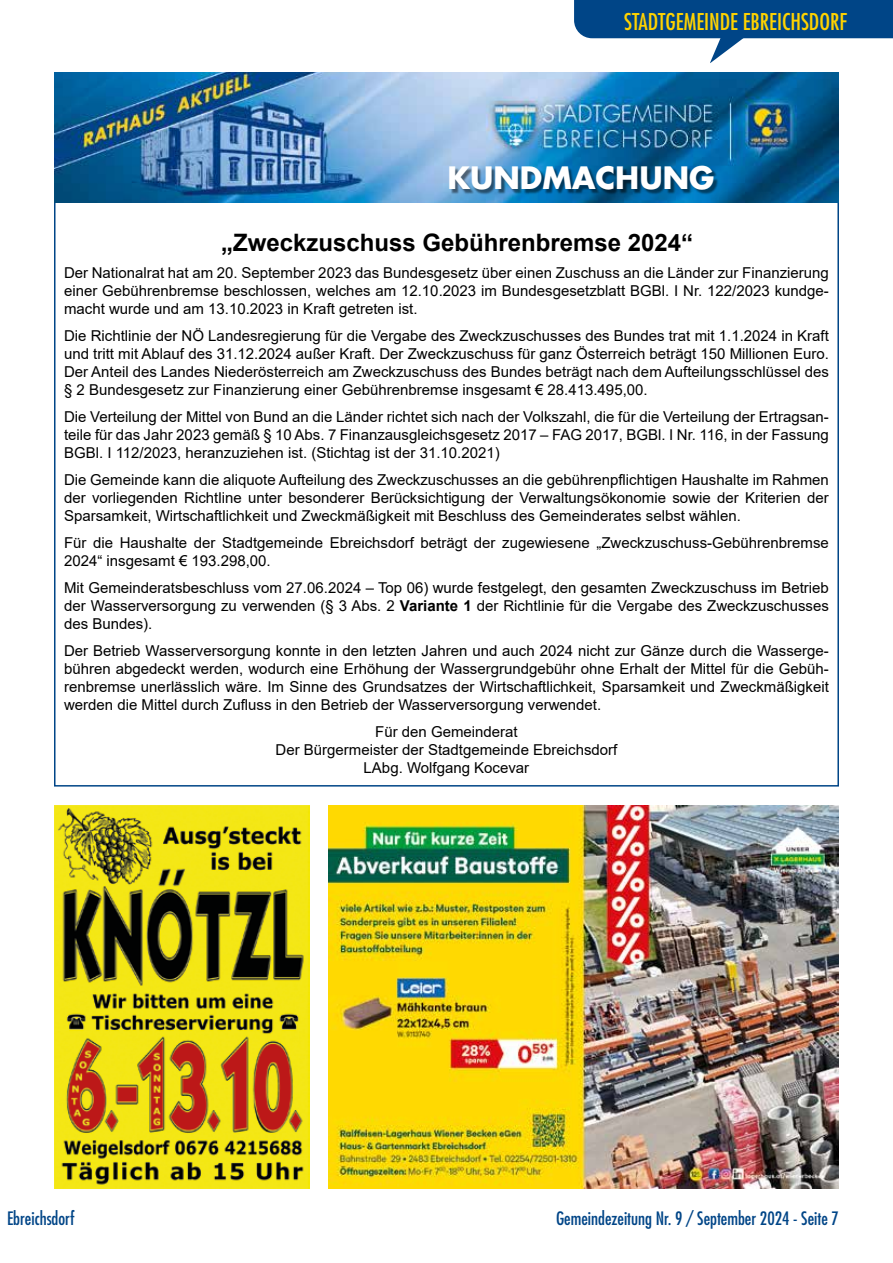
<style>
.page{position:relative;width:893px;height:1263px;background:#fff}
.page>*{position:absolute;margin:0;border:0;box-sizing:border-box;transform-origin:0 0}
.t1{font:700 30px "Futura Std";color:#fff}
.t2{font:700 24px "Arial";color:#000}
.t3{font:condensed 22.5px "Futura Std";color:#ffd300}
.t4{font:condensed 18px "Futura Std";color:#004587}
.t5{font:15px/18px "Arial";color:#000;text-align:justify}
.s1{font-weight:700}
</style>
<div class="page">
<svg style="left:574px;top:0;width:319px;height:63px"></svg>
<img style="left:54px;top:805px;width:255px;height:383px">
<img style="left:329px;top:805px;width:510px;height:383px">
<img style="left:54px;top:72px;width:785px;height:131px">
<div style="left:451px;top:167px;width:268px;height:27px;background:#000;opacity:.5"></div>
<h3 class="t3" style="left:624px;top:8px;width:225px">STADTGEMEINDE EBREICHSDORF</h3>
<h1 class="t1" style="left:447px;top:158px;width:268px">KUNDMACHUNG</h1>
<h2 class="t2" style="left:221px;top:226px;width:474px">„Zweckzuschuss Gebührenbremse 2024“</h2>
<p class="t5" style="left:64px;top:264px;width:766px">Der Nationalrat hat am 20. September 2023 das Bundesgesetz über einen Zuschuss an die Länder zur Finanzierung einer Gebührenbremse beschlossen, welches am 12.10.2023 im Bundesgesetzblatt BGBl. I Nr. 122/2023 kundge&shy;macht wurde und am 13.10.2023 in Kraft getreten ist.</p>
<p class="t5" style="left:64px;top:327px;width:766px">Die Richtlinie der NÖ Landesregierung für die Vergabe des Zweckzuschusses des Bundes trat mit 1.1.2024 in Kraft und tritt mit Ablauf des 31.12.2024 außer Kraft. Der Zweckzuschuss für ganz Österreich beträgt 150 Millionen Euro.<br>Der Anteil des Landes Niederösterreich am Zweckzuschuss des Bundes beträgt nach dem Aufteilungsschlüssel des § 2 Bundesgesetz zur Finanzierung einer Gebührenbremse insgesamt € 28.413.495,00.</p>
<p class="t5" style="left:64px;top:408px;width:766px">Die Verteilung der Mittel von Bund an die Länder richtet sich nach der Volkszahl, die für die Verteilung der Ertragsan&shy;teile für das Jahr 2023 gemäß § 10 Abs. 7 Finanzausgleichsgesetz 2017 – FAG 2017, BGBl. I Nr. 116, in der Fassung BGBl. I 112/2023, heranzuziehen ist. (Stichtag ist der 31.10.2021)</p>
<p class="t5" style="left:64px;top:471px;width:766px">Die Gemeinde kann die aliquote Aufteilung des Zweckzuschusses an die gebührenpflichtigen Haushalte im Rahmen der vorliegenden Richtline unter besonderer Berücksichtigung der Verwaltungsökonomie sowie der Kriterien der Sparsamkeit, Wirtschaftlichkeit und Zweckmäßigkeit mit Beschluss des Gemeinderates selbst wählen.</p>
<p class="t5" style="left:64px;top:534px;width:766px">Für die Haushalte der Stadtgemeinde Ebreichsdorf beträgt der zugewiesene „Zweckzuschuss-Gebührenbremse<br>2024“ insgesamt € 193.298,00.</p>
<p class="t5" style="left:64px;top:579px;width:766px">Mit Gemeinderatsbeschluss vom 27.06.2024 – Top 06) wurde festgelegt, den gesamten Zweckzuschuss im Betrieb der Wasserversorgung zu verwenden (§ 3 Abs. 2 <span class="s1">Variante 1</span> der Richtlinie für die Vergabe des Zweckzuschusses des Bundes).</p>
<p class="t5" style="left:64px;top:642px;width:766px">Der Betrieb Wasserversorgung konnte in den letzten Jahren und auch 2024 nicht zur Gänze durch die Wasserge&shy;bühren abgedeckt werden, wodurch eine Erhöhung der Wassergrundgebühr ohne Erhalt der Mittel für die Gebüh&shy;renbremse unerlässlich wäre. Im Sinne des Grundsatzes der Wirtschaftlichkeit, Sparsamkeit und Zweckmäßigkeit werden die Mittel durch Zufluss in den Betrieb der Wasserversorgung verwendet.</p>
<p class="t5" style="left:276px;top:723px;width:343px;text-align:center">Für den Gemeinderat<br>Der Bürgermeister der Stadtgemeinde Ebreichsdorf<br>LAbg. Wolfgang Kocevar</p>
<p class="t4" style="left:7px;top:1207px;width:69px">Ebreichsdorf</p>
<p class="t4" style="left:556px;top:1207px;width:284px">Gemeindezeitung Nr. 9 / September 2024 - Seite 7</p>
</div>
